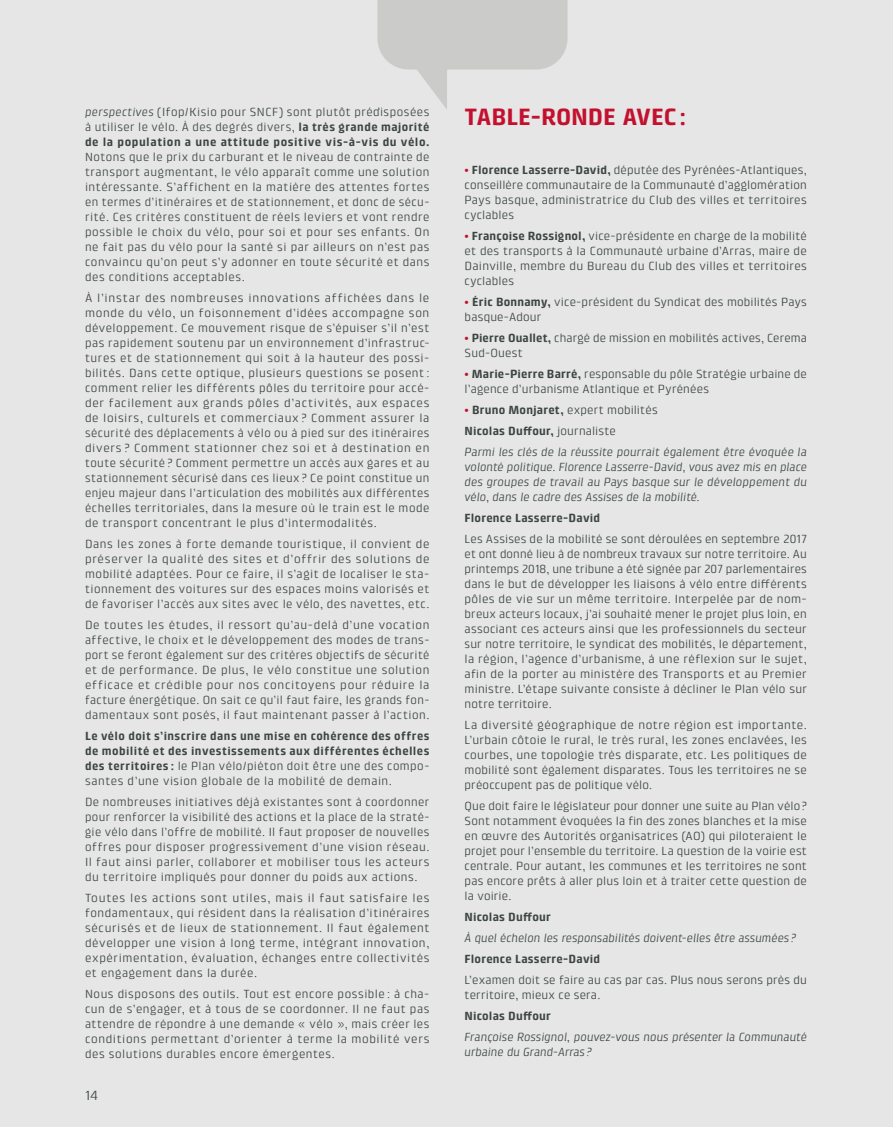
<style>
.page{position:relative;width:893px;height:1127px;background:#e5e6e5}
.page>*{position:absolute;margin:0;border:0;box-sizing:border-box;transform-origin:0 0}
.t1{font:700 24px "Klint LT Pro";color:#c3102f}
.t2{font:13.5px "Klint LT Pro";color:#3c4542}
.t3{font:12px/15px "Klint LT Pro";letter-spacing:.025em;color:#3c4542;text-align:justify}
.t4{font:italic 12px/15px "Klint LT Pro";letter-spacing:.005em;color:#3c4542}
.t5{font:700 12px/15px "Klint LT Pro";letter-spacing:.02em;color:#3c4542;text-align:justify}
.s1{font-style:italic}
.s2{font-weight:700}
.s3{font-weight:400}
.s4{font-weight:700;color:#c3102f}
.s5{font-weight:700;font-style:normal;color:#c3102f}
.s6{font-weight:700;font-style:normal}
.s7{font-style:normal}
</style>
<div class="page">
<svg style="left:377px;top:0;width:190px;height:109px"></svg>
<p class="t3" style="left:85px;top:104px;width:346px"><span class="s1">perspectives</span> (Ifop/Kisio pour SNCF) sont plutôt prédisposées à utiliser le vélo. À des degrés divers, <span class="s2">la très grande majorité de la population a une attitude positive vis-à-vis du vélo.</span></p>
<p class="t3" style="left:85px;top:149px;width:346px">Notons que le prix du carburant et le niveau de contrainte de transport augmentant, le vélo apparaît comme une solution intéressante. S’affichent en la matière des attentes fortes en termes d’itinéraires et de stationnement, et donc de sécu&shy;rité. Ces critères constituent de réels leviers et vont rendre possible le choix du vélo, pour soi et pour ses enfants. On ne fait pas du vélo pour la santé si par ailleurs on n’est pas convaincu qu’on peut s’y adonner en toute sécurité et dans des conditions acceptables.</p>
<p class="t3" style="left:85px;top:290px;width:346px">À l’instar des nombreuses innovations affichées dans le monde du vélo, un foisonnement d’idées accompagne son développement. Ce mouvement risque de s’épuiser s’il n’est pas rapidement soutenu par un environnement d’infrastruc&shy;tures et de stationnement qui soit à la hauteur des possi&shy;bilités. Dans cette optique, plusieurs questions se posent : comment relier les différents pôles du territoire pour accé&shy;der facilement aux grands pôles d’activités, aux espaces de loisirs, culturels et commerciaux ? Comment assurer la sécurité des déplacements à vélo ou à pied sur des itinéraires divers ? Comment stationner chez soi et à destination en toute sécurité ? Comment permettre un accès aux gares et au stationnement sécurisé dans ces lieux ? Ce point constitue un enjeu majeur dans l’articulation des mobilités aux différentes échelles territoriales, dans la mesure où le train est le mode de transport concentrant le plus d’intermodalités.</p>
<p class="t3" style="left:85px;top:536px;width:346px">Dans les zones à forte demande touristique, il convient de préserver la qualité des sites et d’offrir des solutions de mobilité adaptées. Pour ce faire, il s’agit de localiser le sta&shy;tionnement des voitures sur des espaces moins valorisés et de favoriser l’accès aux sites avec le vélo, des navettes, etc.</p>
<p class="t3" style="left:85px;top:617px;width:346px">De toutes les études, il ressort qu’au-delà d’une vocation affective, le choix et le développement des modes de trans&shy;port se feront également sur des critères objectifs de sécurité et de performance. De plus, le vélo constitue une solution efficace et crédible pour nos concitoyens pour réduire la facture énergétique. On sait ce qu’il faut faire, les grands fon&shy;damentaux sont posés, il faut maintenant passer à l’action.</p>
<p class="t5" style="left:85px;top:728px;width:346px">Le vélo doit s’inscrire dans une mise en cohérence des offres de mobilité et des investissements aux différentes échelles des territoires : <span class="s3">le Plan vélo/piéton doit être une des compo&shy;santes d’une vision globale de la mobilité de demain.</span></p>
<p class="t3" style="left:85px;top:794px;width:346px">De nombreuses initiatives déjà existantes sont à coordonner pour renforcer la visibilité des actions et la place de la straté&shy;gie vélo dans l’offre de mobilité. Il faut proposer de nouvelles offres pour disposer progressivement d’une vision réseau.<br>Il faut ainsi parler, collaborer et mobiliser tous les acteurs du territoire impliqués pour donner du poids aux actions.</p>
<p class="t3" style="left:85px;top:890px;width:346px">Toutes les actions sont utiles, mais il faut satisfaire les fondamentaux, qui résident dans la réalisation d’itinéraires sécurisés et de lieux de stationnement. Il faut également développer une vision à long terme, intégrant innovation, expérimentation, évaluation, échanges entre collectivités et engagement dans la durée.</p>
<p class="t3" style="left:85px;top:986px;width:346px">Nous disposons des outils. Tout est encore possible : à cha&shy;cun de s’engager, et à tous de se coordonner. Il ne faut pas attendre de répondre à une demande « vélo », mais créer les conditions permettant d’orienter à terme la mobilité vers des solutions durables encore émergentes.</p>
<p class="t2" style="left:85px;top:1088px;width:15px">14</p>
<h1 class="t1" style="left:465px;top:103px;width:26px">Table</h1>
<h1 class="t1" style="left:531px;top:103px;width:26px">-ronde</h1>
<h1 class="t1" style="left:622px;top:103px;width:12px">avec</h1>
<h1 class="t1" style="left:680px;top:103px;width:8px">:</h1>
<p class="t3" style="left:465px;top:162px;width:344px"><span class="s4">•</span> <span class="s2">Florence Lasserre-David,</span> députée des Pyrénées-Atlantiques, conseillère communautaire de la Communauté d’agglomération Pays basque, administratrice du Club des villes et territoires cyclables</p>
<p class="t3" style="left:465px;top:228px;width:344px"><span class="s4">•</span> <span class="s2">Françoise Rossignol,</span> vice-présidente en charge de la mobilité et des transports à la Communauté urbaine d’Arras, maire de Dainville, membre du Bureau du Club des villes et territoires cyclables</p>
<p class="t3" style="left:465px;top:294px;width:344px"><span class="s4">•</span> <span class="s2">Éric Bonnamy,</span> vice-président du Syndicat des mobilités Pays basque-Adour</p>
<p class="t3" style="left:465px;top:330px;width:344px"><span class="s4">•</span> <span class="s2">Pierre Ouallet,</span> chargé de mission en mobilités actives, Cerema<br>Sud-Ouest</p>
<p class="t3" style="left:465px;top:366px;width:344px"><span class="s4">•</span> <span class="s2">Marie-Pierre Barré,</span> responsable du pôle Stratégie urbaine de l’agence d’urbanisme Atlantique et Pyrénées</p>
<p class="t4" style="left:465px;top:399px;width:344px;line-height:21px"><span class="s5">•</span> <span class="s6">Bruno Monjaret,</span> <span class="s7">expert mobilités<br></span><span class="s6">Nicolas Duffour,</span> <span class="s7">journaliste<br></span>Parmi les clés de la réussite pourrait également être évoquée la</p>
<p class="t4" style="left:465px;top:459px;width:344px;text-align:justify">volonté politique. Florence Lasserre-David, vous avez mis en place des groupes de travail au Pays basque sur le développement du vélo, dans le cadre des Assises de la mobilité.</p>
<p class="t5" style="left:465px;top:510px;width:137px">Florence Lasserre-David</p>
<p class="t3" style="left:465px;top:531px;width:344px">Les Assises de la mobilité se sont déroulées en septembre 2017 et ont donné lieu à de nombreux travaux sur notre territoire. Au printemps 2018, une tribune a été signée par 207 parlementaires dans le but de développer les liaisons à vélo entre différents pôles de vie sur un même territoire. Interpelée par de nom&shy;breux acteurs locaux, j’ai souhaité mener le projet plus loin, en associant ces acteurs ainsi que les professionnels du secteur sur notre territoire, le syndicat des mobilités, le département, la région, l’agence d’urbanisme, à une réflexion sur le sujet, afin de la porter au ministère des Transports et au Premier ministre. L’étape suivante consiste à décliner le Plan vélo sur notre territoire.</p>
<p class="t3" style="left:465px;top:717px;width:344px">La diversité géographique de notre région est importante.<br>L’urbain côtoie le rural, le très rural, les zones enclavées, les courbes, une topologie très disparate, etc. Les politiques de mobilité sont également disparates. Tous les territoires ne se préoccupent pas de politique vélo.</p>
<p class="t3" style="left:465px;top:798px;width:344px">Que doit faire le législateur pour donner une suite au Plan vélo?<br>Sont notamment évoquées la fin des zones blanches et la mise en œuvre des Autorités organisatrices (AO) qui piloteraient le projet pour l’ensemble du territoire. La question de la voirie est centrale. Pour autant, les communes et les territoires ne sont pas encore prêts à aller plus loin et à traiter cette question de la voirie.</p>
<p class="t5" style="left:465px;top:909px;width:88px">Nicolas Duffour</p>
<p class="t4" style="left:465px;top:930px;width:333px">À quel échelon les responsabilités doivent-elles être assumées ?</p>
<p class="t5" style="left:465px;top:951px;width:137px">Florence Lasserre-David</p>
<p class="t3" style="left:465px;top:972px;width:344px">L’examen doit se faire au cas par cas. Plus nous serons près du territoire, mieux ce sera.</p>
<p class="t5" style="left:465px;top:1008px;width:88px">Nicolas Duffour</p>
<p class="t4" style="left:465px;top:1029px;width:344px">Françoise Rossignol, pouvez-vous nous présenter la Communauté urbaine du Grand-Arras ?</p>
</div>
